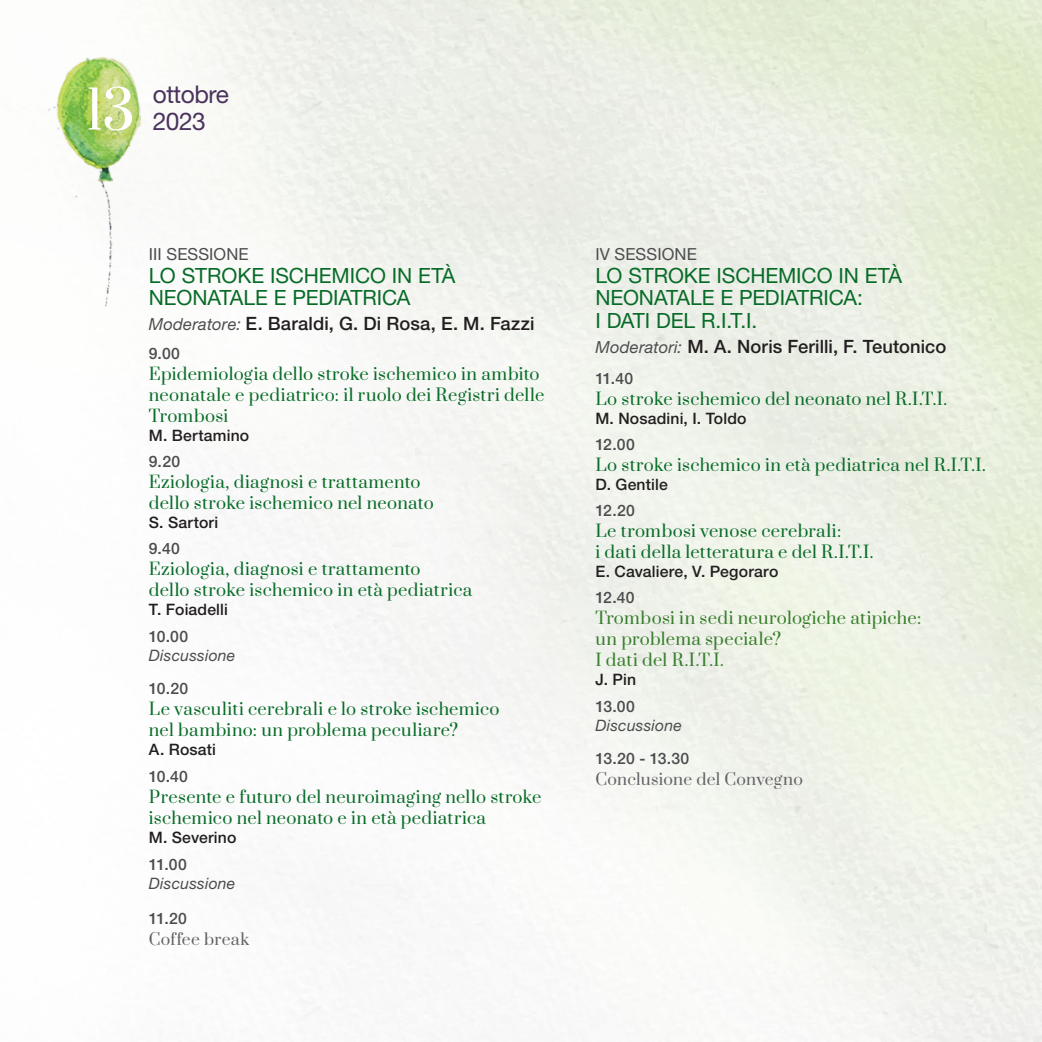
<style>
.page{position:relative;width:1042px;height:1042px;background:#fff}
.page>*{position:absolute;margin:0;border:0;box-sizing:border-box;transform-origin:0 0}
.t1{font:52.5px "Prata";color:#fff}
.t2{font:24.5px "Helvetica Neue LT Std";letter-spacing:-.02em;color:#4a335e}
.t3{font:21px/22.8px "Helvetica Neue LT Std";letter-spacing:-.005em;color:#086c28}
.t4{font:500 18.38px "Helvetica Neue LT Std";letter-spacing:.005em;color:#231f20}
.t5{font:16.62px/21px "Prata";letter-spacing:.015em;color:#086c28}
.t6{font:16.62px/21px "Prata";letter-spacing:.015em;color:#377e2c}
.t7{font:16.62px "Helvetica Neue LT Std";letter-spacing:.005em;color:#4b4c4d}
.t8{font:500 15.75px "Helvetica Neue LT Std";letter-spacing:.01em;color:#231f20}
.t9{font:500 15.75px "Helvetica Neue LT Std";letter-spacing:.01em;color:#4b4c4d}
.t10{font:italic 15.75px "Helvetica Neue LT Std";letter-spacing:.015em;color:#4b4c4d}
.t11{font:15.75px "Prata";letter-spacing:.015em;color:#636366}
.s1{font-weight:400;font-style:italic;font-size:16.62px;color:#4b4c4d}
</style>
<div class="page">
<img style="left:49px;top:57px;width:91px;height:250px">
<p class="t1" style="left:86px;top:66px;width:51px">13</p>
<p class="t2" style="left:153px;top:80px;width:78px">ottobre</p>
<p class="t2" style="left:153px;top:106px;width:55px">2023</p>
<p class="t7" style="left:149px;top:244px;width:101px">III SESSIONE</p>
<p class="t3" style="left:149px;top:264px;width:308px">LO STROKE ISCHEMICO IN ETÀ<br>NEONATALE E PEDIATRICA</p>
<p class="t4" style="left:149px;top:312px;width:387px"><span class="s1">Moderatore:</span> E. Baraldi, G. Di Rosa, E. M. Fazzi</p>
<p class="t9" style="left:149px;top:344px;width:33px">9.00</p>
<p class="t5" style="left:149px;top:362px;width:397px">Epidemiologia dello stroke ischemico in ambito neonatale e pediatrico: il ruolo dei Registri delle<br>Trombosi</p>
<p class="t8" style="left:149px;top:426px;width:102px">M. Bertamino</p>
<p class="t9" style="left:149px;top:452px;width:33px">9.20</p>
<p class="t5" style="left:149px;top:471px;width:286px">Eziologia, diagnosi e trattamento dello stroke ischemico nel neonato</p>
<p class="t8" style="left:149px;top:513px;width:71px">S. Sartori</p>
<p class="t9" style="left:149px;top:539px;width:32px">9.40</p>
<p class="t5" style="left:149px;top:558px;width:325px">Eziologia, diagnosi e trattamento<br>dello stroke ischemico in età pediatrica</p>
<p class="t8" style="left:149px;top:600px;width:81px">T. Foiadelli</p>
<p class="t9" style="left:149px;top:626px;width:41px">10.00</p>
<p class="t10" style="left:149px;top:645px;width:88px">Discussione</p>
<p class="t9" style="left:149px;top:679px;width:41px">10.20</p>
<p class="t5" style="left:149px;top:698px;width:352px">Le vasculiti cerebrali e lo stroke ischemico nel bambino: un problema peculiare?</p>
<p class="t8" style="left:149px;top:740px;width:69px">A. Rosati</p>
<p class="t9" style="left:149px;top:766px;width:41px">10.40</p>
<p class="t5" style="left:149px;top:785px;width:394px">Presente e futuro del neuroimaging nello stroke ischemico nel neonato e in età pediatrica</p>
<p class="t8" style="left:149px;top:827px;width:89px">M. Severino</p>
<p class="t9" style="left:149px;top:855px;width:39px">11.00</p>
<p class="t10" style="left:149px;top:874px;width:88px">Discussione</p>
<p class="t9" style="left:149px;top:908px;width:40px">11.20</p>
<p class="t11" style="left:149px;top:926px;width:102px">Coffee break</p>
<p class="t7" style="left:595px;top:244px;width:103px">IV SESSIONE</p>
<p class="t3" style="left:595px;top:264px;width:308px">LO STROKE ISCHEMICO IN ETÀ<br>NEONATALE E PEDIATRICA:<br>I DATI DEL R.I.T.I.</p>
<p class="t4" style="left:595px;top:335px;width:352px"><span class="s1">Moderatori:</span> M. A. Noris Ferilli, F. Teutonico</p>
<p class="t9" style="left:595px;top:369px;width:39px">11.40</p>
<p class="t5" style="left:595px;top:387px;width:353px">Lo stroke ischemico del neonato nel R.I.T.I.</p>
<p class="t8" style="left:595px;top:409px;width:153px">M. Nosadini, I. Toldo</p>
<p class="t9" style="left:595px;top:435px;width:41px">12.00</p>
<p class="t5" style="left:595px;top:453px;width:392px">Lo stroke ischemico in età pediatrica nel R.I.T.I.</p>
<p class="t8" style="left:595px;top:475px;width:74px">D. Gentile</p>
<p class="t9" style="left:595px;top:501px;width:41px">12.20</p>
<p class="t5" style="left:595px;top:520px;width:279px">Le trombosi venose cerebrali:<br>i dati della letteratura e del R.I.T.I.</p>
<p class="t8" style="left:595px;top:562px;width:184px">E. Cavaliere, V. Pegoraro</p>
<p class="t9" style="left:595px;top:588px;width:41px">12.40</p>
<p class="t6" style="left:595px;top:607px;width:327px">Trombosi in sedi neurologiche atipiche: un problema speciale?</p>
<p class="t6" style="left:595px;top:649px;width:130px">I dati del R.I.T.I.</p>
<p class="t8" style="left:595px;top:670px;width:42px">J. Pin</p>
<p class="t9" style="left:595px;top:697px;width:41px">13.00</p>
<p class="t10" style="left:595px;top:715px;width:88px">Discussione</p>
<p class="t9" style="left:595px;top:749px;width:95px">13.20 - 13.30</p>
<p class="t11" style="left:595px;top:766px;width:209px">Conclusione del Convegno</p>
</div>
